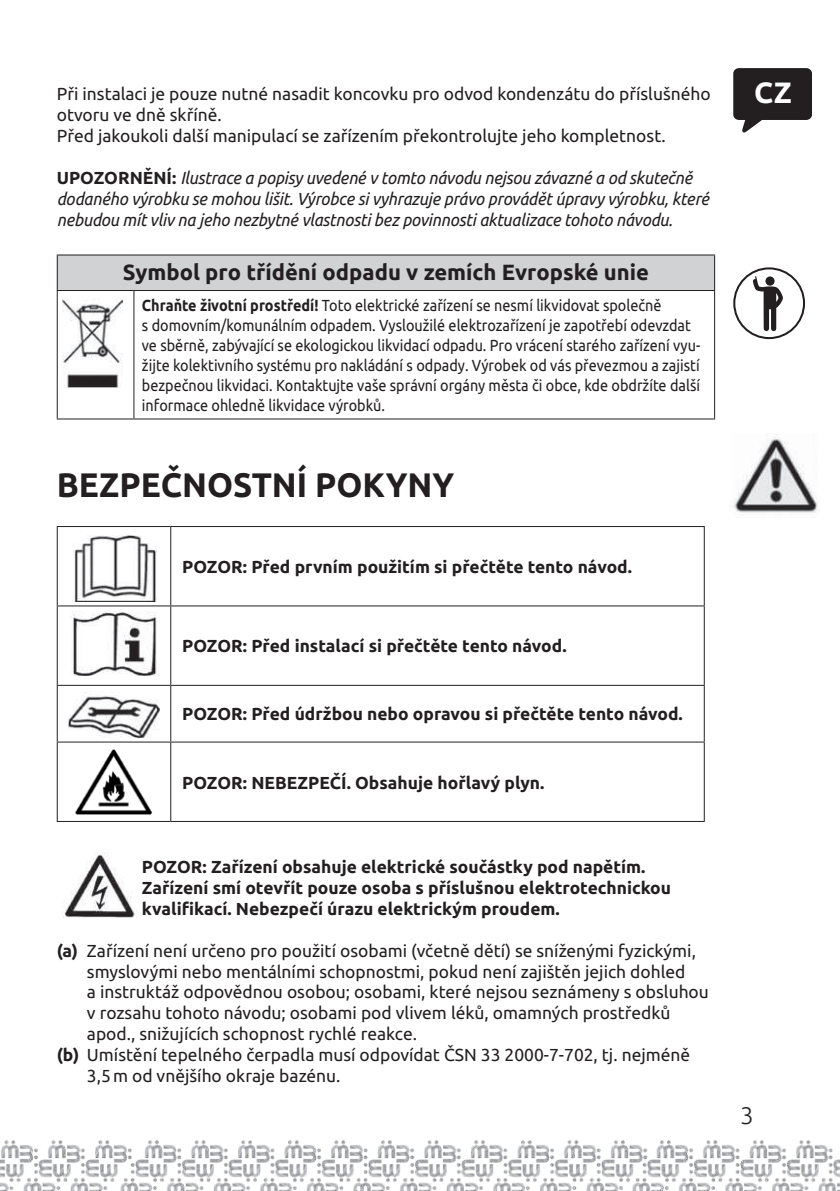
<style>
.page{position:relative;width:840px;height:1191px;background:#fff}
.page>*{position:absolute;margin:0;border:0;box-sizing:border-box;transform-origin:0 0}
.t1{font:700 34px "Ubuntu";color:#231f20}
.t2{font:700 29.4px "Ubuntu";color:#fff}
.t3{font:300 24px "Ubuntu";color:#231f20}
.t4{font:700 22px "Ubuntu";color:#231f20}
.t5{font:17.4px/20.8px "Ubuntu";color:#231f20}
.t6{font:700 17.4px/20.8px "Ubuntu";color:#231f20}
.t7{font:italic 17.4px/20.8px "Ubuntu";letter-spacing:-.01em;color:#231f20;scale:.95 1}
.t8{font:16px/20px "Ubuntu";color:#231f20;scale:.9 1}
.s1{font-weight:700;font-style:normal}
.s2{font-weight:700}
</style>
<div class="page">
<img style="left:159px;top:1140px;width:431px;height:51px">
<img style="left:0;top:1140px;width:159px;height:51px">
<img style="left:590px;top:1140px;width:249px;height:51px">
<svg style="left:733px;top:68px;width:79px;height:65px"></svg>
<img style="left:733px;top:434px;width:86px;height:79px">
<svg style="left:752px;top:276px;width:30px;height:55px"></svg>
<div style="left:732px;top:267px;width:72px;height:72px;border:2px solid #231f20;border-radius:50%"></div>
<div style="left:57px;top:255px;width:657px;height:35px;background:#d1d2d4"></div>
<hr style="left:57px;top:254px;width:77px;height:1px;background:#231f20">
<hr style="left:57px;top:255px;width:1px;height:35px;background:#231f20">
<hr style="left:134px;top:254px;width:580px;height:1px;background:#231f20">
<hr style="left:713px;top:255px;width:1px;height:35px;background:#231f20">
<hr style="left:57px;top:290px;width:77px;height:1px;background:#231f20">
<hr style="left:57px;top:291px;width:1px;height:127px;background:#231f20">
<hr style="left:134px;top:290px;width:580px;height:1px;background:#231f20">
<hr style="left:133px;top:291px;width:1px;height:127px;background:#231f20">
<hr style="left:713px;top:291px;width:1px;height:127px;background:#231f20">
<hr style="left:57px;top:418px;width:77px;height:1px;background:#231f20">
<hr style="left:134px;top:418px;width:580px;height:1px;background:#231f20">
<img style="left:63px;top:298px;width:60px;height:90px">
<hr style="left:57px;top:526px;width:114px;height:1px;background:#231f20">
<hr style="left:57px;top:527px;width:1px;height:78px;background:#231f20">
<hr style="left:171px;top:526px;width:533px;height:1px;background:#231f20">
<hr style="left:170px;top:527px;width:1px;height:78px;background:#231f20">
<hr style="left:703px;top:527px;width:1px;height:78px;background:#231f20">
<hr style="left:57px;top:605px;width:114px;height:1px;background:#231f20">
<hr style="left:57px;top:606px;width:1px;height:79px;background:#231f20">
<hr style="left:171px;top:605px;width:533px;height:1px;background:#231f20">
<hr style="left:170px;top:606px;width:1px;height:79px;background:#231f20">
<hr style="left:703px;top:606px;width:1px;height:79px;background:#231f20">
<hr style="left:57px;top:685px;width:114px;height:1px;background:#231f20">
<hr style="left:57px;top:686px;width:1px;height:55px;background:#231f20">
<hr style="left:171px;top:685px;width:533px;height:1px;background:#231f20">
<hr style="left:170px;top:686px;width:1px;height:55px;background:#231f20">
<hr style="left:703px;top:686px;width:1px;height:55px;background:#231f20">
<hr style="left:57px;top:741px;width:114px;height:1px;background:#231f20">
<hr style="left:57px;top:742px;width:1px;height:79px;background:#231f20">
<hr style="left:171px;top:741px;width:533px;height:1px;background:#231f20">
<hr style="left:170px;top:742px;width:1px;height:79px;background:#231f20">
<hr style="left:703px;top:742px;width:1px;height:79px;background:#231f20">
<hr style="left:57px;top:821px;width:114px;height:1px;background:#231f20">
<hr style="left:171px;top:821px;width:533px;height:1px;background:#231f20">
<img style="left:73px;top:535px;width:84px;height:66px">
<img style="left:71px;top:612px;width:86px;height:63px">
<img style="left:68px;top:692px;width:91px;height:46px">
<img style="left:75px;top:749px;width:77px;height:65px">
<img style="left:63px;top:852px;width:72px;height:66px">
<p class="t5" style="left:57px;top:83px;width:655px">Při instalaci je pouze nutné nasadit koncovku pro odvod kondenzátu do příslušného</p>
<h2 class="t2" style="left:753px;top:75px;width:39px">CZ</h2>
<p class="t5" style="left:57px;top:104px;width:610px">otvoru ve dně skříně.<br>Před jakoukoli další manipulací se zařízením překontrolujte jeho kompletnost.</p>
<p class="t7" style="left:57px;top:167px;width:688px"><span class="s1">UPOZORNĚNÍ:</span> Ilustrace a popisy uvedené v tomto návodu nejsou závazné a od skutečně dodaného výrobku se mohou lišit. Výrobce si vyhrazuje právo provádět úpravy výrobku, které nebudou mít vliv na jeho nezbytné vlastnosti bez povinnosti aktualizace tohoto návodu.</p>
<p class="t4" style="left:123px;top:259px;width:527px">Symbol pro třídění odpadu v zemích Evropské unie</p>
<p class="t8" style="left:142px;top:295px;width:621px"><span class="s2">Chraňte životní prostředí!</span> Toto elektrické zařízení se nesmí likvidovat společně<br>s domovním/komunálním odpadem. Vysloužilé elektrozařízení je zapotřebí odevzdat ve sběrně, zabývající se ekologickou likvidací odpadu. Pro vrácení starého zařízení vyu&shy;žijte kolektivního systému pro nakládání s odpady. Výrobek od vás převezmou a zajistí bezpečnou likvidaci. Kontaktujte vaše správní orgány města či obce, kde obdržíte další informace ohledně likvidace výrobků.</p>
<h1 class="t1" style="left:57px;top:464px;width:399px">BEZPEČNOSTNÍ POKYNY</h1>
<p class="t6" style="left:182px;top:556px;width:451px">POZOR: Před prvním použitím si přečtěte tento návod.</p>
<p class="t6" style="left:182px;top:635px;width:386px">POZOR: Před instalací si přečtěte tento návod.</p>
<p class="t6" style="left:182px;top:703px;width:502px">POZOR: Před údržbou nebo opravou si přečtěte tento návod.</p>
<p class="t6" style="left:182px;top:771px;width:363px">POZOR: NEBEZPEČÍ. Obsahuje hořlavý plyn.</p>
<p class="t6" style="left:142px;top:856px;width:530px">POZOR: Zařízení obsahuje elektrické součástky pod napětím.<br>Zařízení smí otevřít pouze osoba s příslušnou elektrotechnickou kvalifikací. Nebezpečí úrazu elektrickým proudem.</p>
<p class="t5" style="left:57px;top:939px;width:640px"><span class="s2">(a)</span> Zařízení není určeno pro použití osobami (včetně dětí) se sníženými fyzickými,</p>
<p class="t5" style="left:87px;top:960px;width:599px">smyslovými nebo mentálními schopnostmi, pokud není zajištěn jejich dohled</p>
<p class="t5" style="left:87px;top:981px;width:623px">a instruktáž odpovědnou osobou; osobami, které nejsou seznámeny s obsluhou</p>
<p class="t5" style="left:87px;top:1002px;width:584px">v rozsahu tohoto návodu; osobami pod vlivem léků, omamných prostředků</p>
<p class="t5" style="left:87px;top:1023px;width:331px">apod., snižujících schopnost rychlé reakce.</p>
<p class="t5" style="left:57px;top:1044px;width:634px"><span class="s2">(b)</span> Umístění tepelného čerpadla musí odpovídat ČSN 33 2000-7-702, tj. nejméně</p>
<p class="t5" style="left:87px;top:1064px;width:255px">3,5m od vnějšího okraje bazénu.</p>
<h3 class="t3" style="left:739px;top:1101px;width:15px">3</h3>
</div>
